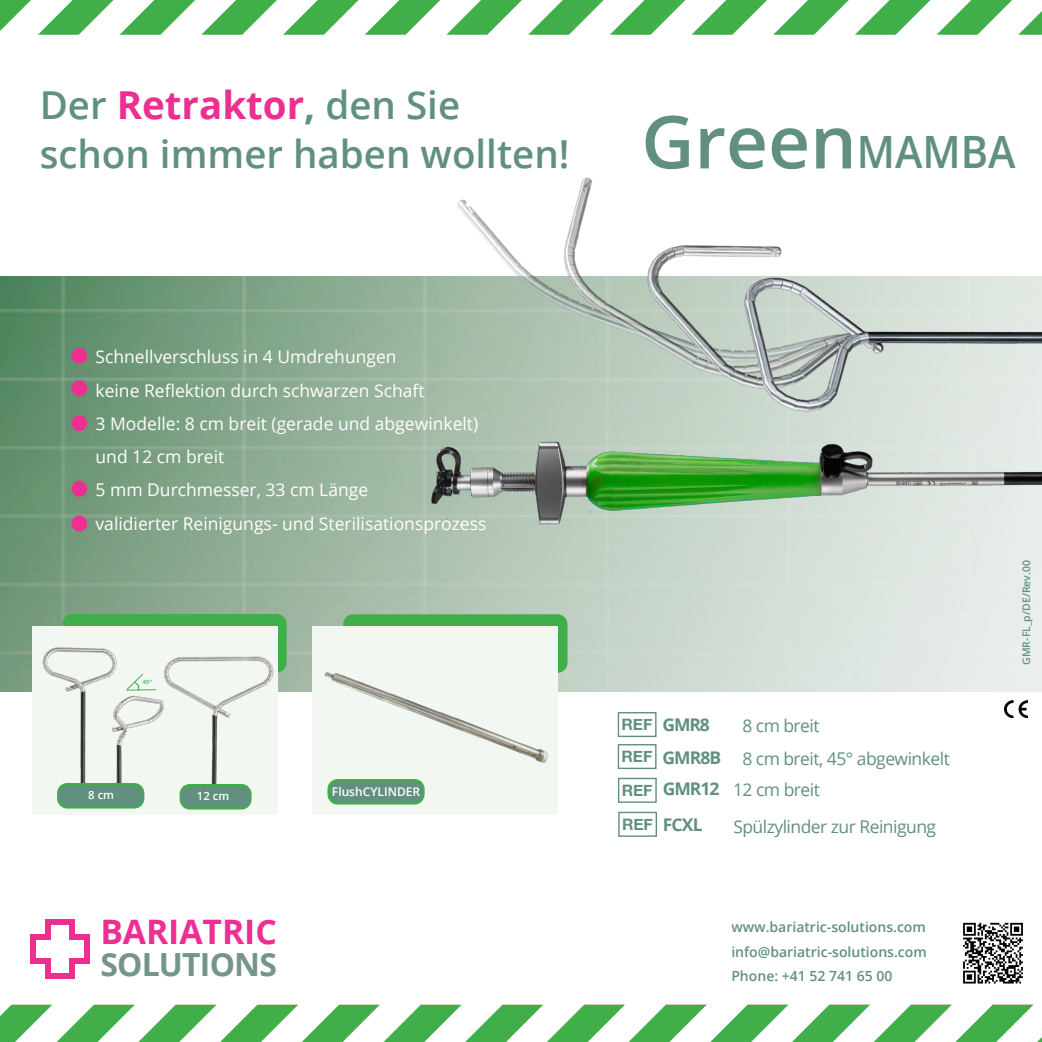
<style>
.page{position:relative;width:1042px;height:1042px;background:#fff}
.page>*{position:absolute;margin:0;border:0;box-sizing:border-box;transform-origin:0 0}
.t1{font:600 73.15px "Open Sans";color:#619080}
.Absatzformat_1{font:600 38.5px "Open Sans";color:#619080}
.t2{font:700 33.77px "Open Sans";color:#ed2f92}
.t3{font:700 31.85px "Open Sans";letter-spacing:-.025em;color:#74948c}
.Absatzformat_1-2{font:17.5px "Open Sans";color:#fff}
.Absatzformat_1-3{font:17.5px "Open Sans";letter-spacing:-.03em;color:#619080}
.Absatzformat_1-4{font:700 17.5px "Open Sans";letter-spacing:-.055em;color:#619080}
.t4{font:700 15.75px "Helvetica Neue";color:#619080}
.Absatzformat_1-5{font:600 14px "Open Sans";color:#619080}
.t5{font:600 12.08px "Open Sans";color:#fff}
.t6{font:600 11.38px "Open Sans";color:#fff}
.Absatzformat_1-6{font:600 10.5px "Open Sans";color:#619080}
.t7{font:600 5.77px "Open Sans";color:#40ae49}
.s1{font-weight:700;color:#ed2f92}
.s2{font-weight:700}
.s3{font-size:44.62px}
</style>
<div class="page">
<img style="left:0;top:276px;width:1042px;height:415px">
<div style="left:62px;top:614px;width:225px;height:58px;background:#40ae49;border-radius:10px"></div>
<div style="left:32px;top:626px;width:246px;height:189px;background:#f2f8f1"></div>
<img style="left:42px;top:647px;width:232px;height:152px">
<svg style="left:0;top:0;width:1042px;height:35px"></svg>
<div style="left:618px;top:712px;width:38px;height:25px;background:#fff;border:1px solid #619080"></div>
<div style="left:618px;top:744px;width:38px;height:25px;background:#fff;border:1px solid #619080"></div>
<img style="left:1004px;top:700px;width:23px;height:17px">
<div style="left:72px;top:380px;width:15px;height:16px;background:#ed2f92;border-radius:50%"></div>
<div style="left:72px;top:415px;width:15px;height:16px;background:#ed2f92;border-radius:50%"></div>
<div style="left:72px;top:515px;width:15px;height:16px;background:#ed2f92;border-radius:50%"></div>
<div style="left:72px;top:348px;width:15px;height:16px;background:#ed2f92;border-radius:50%"></div>
<div style="left:618px;top:778px;width:39px;height:25px;background:#fff;border:1px solid #619080"></div>
<svg style="left:0;top:1005px;width:1042px;height:37px"></svg>
<div style="left:618px;top:812px;width:39px;height:25px;background:#fff;border:1px solid #619080"></div>
<div style="left:72px;top:481px;width:15px;height:16px;background:#ed2f92;border-radius:50%"></div>
<svg style="left:180px;top:784px;width:72px;height:25px"></svg>
<div style="left:181px;top:786px;width:69px;height:21px;background:#619080;border-radius:10px"></div>
<svg style="left:57px;top:783px;width:87px;height:25px"></svg>
<div style="left:59px;top:785px;width:84px;height:21px;background:#619080;border-radius:10px"></div>
<img style="left:275px;top:586px;width:338px;height:229px">
<img style="left:427px;top:586px;width:615px;height:31px">
<img style="left:251px;top:177px;width:791px;height:409px">
<svg style="left:126px;top:673px;width:30px;height:18px"></svg>
<div style="left:45px;top:919px;width:5px;height:21px;background:#ed2f92"></div>
<div style="left:30px;top:934px;width:5px;height:30px;background:#ed2f92"></div>
<div style="left:84px;top:934px;width:6px;height:30px;background:#ed2f92"></div>
<div style="left:69px;top:934px;width:21px;height:6px;background:#ed2f92"></div>
<div style="left:69px;top:958px;width:5px;height:21px;background:#ed2f92"></div>
<div style="left:69px;top:919px;width:5px;height:21px;background:#ed2f92"></div>
<div style="left:45px;top:958px;width:5px;height:21px;background:#ed2f92"></div>
<div style="left:69px;top:958px;width:21px;height:6px;background:#ed2f92"></div>
<div style="left:45px;top:919px;width:29px;height:6px;background:#ed2f92"></div>
<div style="left:30px;top:934px;width:20px;height:6px;background:#ed2f92"></div>
<div style="left:30px;top:958px;width:20px;height:6px;background:#ed2f92"></div>
<div style="left:45px;top:973px;width:29px;height:6px;background:#ed2f92"></div>
<img style="left:963px;top:922px;width:60px;height:62px">
<p class="Absatzformat_1" style="left:40px;top:78px;width:422px">Der <span class="s1">Retraktor</span><span class="s2">,</span> den Sie</p>
<p class="Absatzformat_1" style="left:40px;top:127px;width:531px">schon immer haben wollten!</p>
<p class="t1" style="left:641px;top:92px;width:376px">Green<span class="s3">MAMBA</span></p>
<p class="Absatzformat_1-2" style="left:96px;top:345px;width:303px">Schnellverschluss in 4 Umdrehungen</p>
<p class="Absatzformat_1-2" style="left:96px;top:378px;width:330px">keine Reflektion durch schwarzen Schaft</p>
<p class="Absatzformat_1-2" style="left:96px;top:411px;width:384px">3 Modelle: 8 cm breit (gerade und abgewinkelt)</p>
<p class="Absatzformat_1-2" style="left:96px;top:445px;width:130px">und 12 cm breit</p>
<p class="Absatzformat_1-2" style="left:96px;top:478px;width:274px">5 mm Durchmesser, 33 cm Länge</p>
<p class="Absatzformat_1-2" style="left:96px;top:511px;width:392px">validierter Reinigungs- und Sterilisationsprozess</p>
<p class="t7" style="left:143px;top:678px;width:11px">45°</p>
<p class="t6" style="left:88px;top:787px;width:27px">8 cm</p>
<p class="t6" style="left:197px;top:788px;width:34px">12 cm</p>
<p class="t2" style="left:100px;top:907px;width:178px">BARIATRIC</p>
<p class="t3" style="left:100px;top:942px;width:178px">SOLUTIONS</p>
<p class="t5" style="left:332px;top:783px;width:90px">FlushCYLINDER</p>
<p class="t4" style="left:621px;top:712px;width:32px">REF</p>
<p class="Absatzformat_1-4" style="left:662px;top:713px;width:49px">GMR8</p>
<p class="t4" style="left:621px;top:744px;width:32px">REF</p>
<p class="Absatzformat_1-4" style="left:662px;top:745px;width:60px">GMR8B</p>
<p class="t4" style="left:622px;top:778px;width:32px">REF</p>
<p class="Absatzformat_1-4" style="left:663px;top:776px;width:58px">GMR12</p>
<p class="Absatzformat_1-3" style="left:742px;top:713px;width:79px">8 cm breit</p>
<p class="Absatzformat_1-3" style="left:742px;top:746px;width:209px">8 cm breit, 45° abgewinkelt</p>
<p class="Absatzformat_1-3" style="left:733px;top:777px;width:88px">12 cm breit</p>
<p class="t4" style="left:622px;top:812px;width:32px">REF</p>
<p class="Absatzformat_1-4" style="left:663px;top:812px;width:41px">FCXL</p>
<p class="Absatzformat_1-3" style="left:733px;top:815px;width:204px">Spülzylinder zur Reinigung</p>
<p class="Absatzformat_1-5" style="left:731px;top:917px;width:196px">www.bariatric-solutions.com</p>
<p class="Absatzformat_1-5" style="left:731px;top:942px;width:197px">info@bariatric-solutions.com</p>
<p class="Absatzformat_1-5" style="left:731px;top:966px;width:162px">Phone: +41 52 741 65 00</p>
<p class="Absatzformat_1-6" style="left:1019px;top:665px;width:106px;rotate:-90deg">GMR-FL_p/DE/Rev.00</p>
</div>
